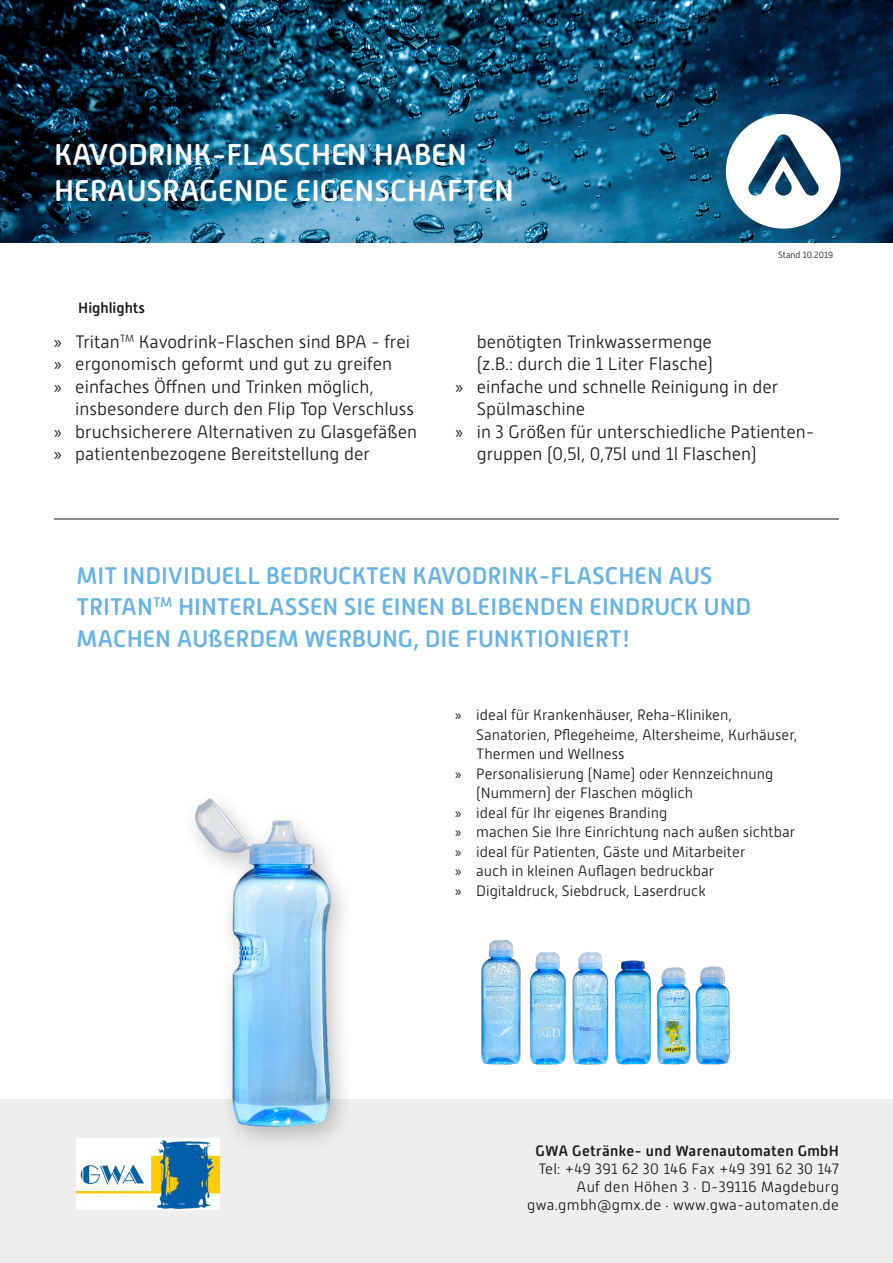
<style>
.page{position:relative;width:893px;height:1263px;background:#fff}
.page>*{position:absolute;margin:0;border:0;box-sizing:border-box;transform-origin:0 0}
.t1{font:500 30px/36px "Alwyn New Rounded";color:#fff}
.t2{font:500 24px/31.5px "Alwyn New Rounded";color:#66b4e5}
.t3{font:300 18px/22.5px "Alwyn New Rounded";color:#1a1a18}
.t4{font:300 15px "Alwyn New Rounded";color:#1a1a18}
.t5{font:300 15px/18px "Alwyn New Rounded";letter-spacing:.02em;color:#1a1a18;text-align:right}
.t6{font:500 15px "Alwyn New Rounded";letter-spacing:.02em;color:#1a1a18}
.t7{font:500 15px "Alwyn New Rounded";color:#1a1a18}
.t8{font:300 9px "Alwyn New Rounded";color:#1a1a18}
.s1{font-family:"Myriad Pro";font-weight:400}
</style>
<div class="page">
<div style="left:0;top:1099px;width:893px;height:164px;background:#eee"></div>
<hr style="left:54px;top:519px;width:785px;height:1px;background:#1a1a18">
<img style="left:481px;top:940px;width:249px;height:125px">
<img style="left:0;top:0;width:893px;height:242px">
<svg style="left:726px;top:114px;width:115px;height:115px"></svg>
<img style="left:77px;top:1139px;width:142px;height:70px">
<div style="left:181px;top:787px;width:174px;height:367px;background:#1a1a18;opacity:.27"></div>
<img style="left:137px;top:787px;width:218px;height:356px">
<h1 class="t1" style="left:54px;top:136px;width:461px">KAVODRINK-FLASCHEN HABEN<br>HERAUSRAGENDE EIGENSCHAFTEN</h1>
<p class="t7" style="left:78px;top:299px;width:68px">Highlights</p>
<p class="t8" style="left:778px;top:250px;width:56px">Stand 10.2019</p>
<p class="t3" style="left:54px;top:330px;width:358px"><span class="s1">»</span> Tritan<sup>TM</sup> Kavodrink-Flaschen sind BPA - frei <span class="s1">»</span> ergonomisch geformt und gut zu greifen<br><span class="s1">»</span> einfaches Öffnen und Trinken möglich,</p>
<p class="t3" style="left:54px;top:398px;width:365px;text-indent:21px">insbesondere durch den Flip Top Verschluss <span class="s1">»</span> bruchsicherere Alternativen zu Glasgefäßen <span class="s1">»</span> patientenbezogene Bereitstellung der</p>
<p class="t3" style="left:477px;top:330px;width:237px">benötigten Trinkwassermenge</p>
<p class="t3" style="left:477px;top:353px;width:238px">(z.B.: durch die 1 Liter Flasche)</p>
<p class="t3" style="left:456px;top:375px;width:324px"><span class="s1">»</span> einfache und schnelle Reinigung in der</p>
<p class="t3" style="left:477px;top:398px;width:110px">Spülmaschine</p>
<p class="t3" style="left:456px;top:420px;width:360px"><span class="s1">»</span> in 3 Größen für unterschiedliche Patienten-</p>
<p class="t3" style="left:477px;top:443px;width:281px">gruppen (0,5l, 0,75l und 1l Flaschen)</p>
<h2 class="t2" style="left:77px;top:560px;width:676px">MIT INDIVIDUELL BEDRUCKTEN KAVODRINK-FLASCHEN AUS<br>TRITAN<sup>TM</sup> HINTERLASSEN SIE EINEN BLEIBENDEN EINDRUCK UND<br>MACHEN AUSERDEM WERBUNG, DIE FUNKTIONIERT!</h2>
<p class="t4" style="left:455px;top:707px;width:278px"><span class="s1">»</span> ideal für Krankenhäuser, Reha-Kliniken,</p>
<p class="t4" style="left:476px;top:726px;width:322px">Sanatorien, Pflegeheime, Altersheime, Kurhäuser,</p>
<p class="t4" style="left:476px;top:746px;width:150px">Thermen und Wellness</p>
<p class="t4" style="left:455px;top:765px;width:320px"><span class="s1">»</span> Personalisierung (Name) oder Kennzeichnung</p>
<p class="t4" style="left:476px;top:785px;width:218px">(Nummern) der Flaschen möglich</p>
<p class="t4" style="left:455px;top:804px;width:214px"><span class="s1">»</span> ideal für Ihr eigenes Branding</p>
<p class="t4" style="left:455px;top:824px;width:342px"><span class="s1">»</span> machen Sie Ihre Einrichtung nach außen sichtbar</p>
<p class="t4" style="left:455px;top:843px;width:292px"><span class="s1">»</span> ideal für Patienten, Gäste und Mitarbeiter</p>
<p class="t4" style="left:455px;top:863px;width:261px"><span class="s1">»</span> auch in kleinen Auflagen bedruckbar</p>
<p class="t4" style="left:455px;top:882px;width:252px"><span class="s1">»</span> Digitaldruck, Siebdruck, Laserdruck</p>
<p class="t6" style="left:535px;top:1142px;width:305px">GWA Getränke- und Warenautomaten GmbH</p>
<p class="t5" style="left:527px;top:1159px;width:313px">Tel: +49 391 62 30 146 Fax +49 391 62 30 147<br>Auf den Höhen 3 . D-39116 Magdeburg gwa.gmbh@gmx.de . www.gwa-automaten.de</p>
</div>
